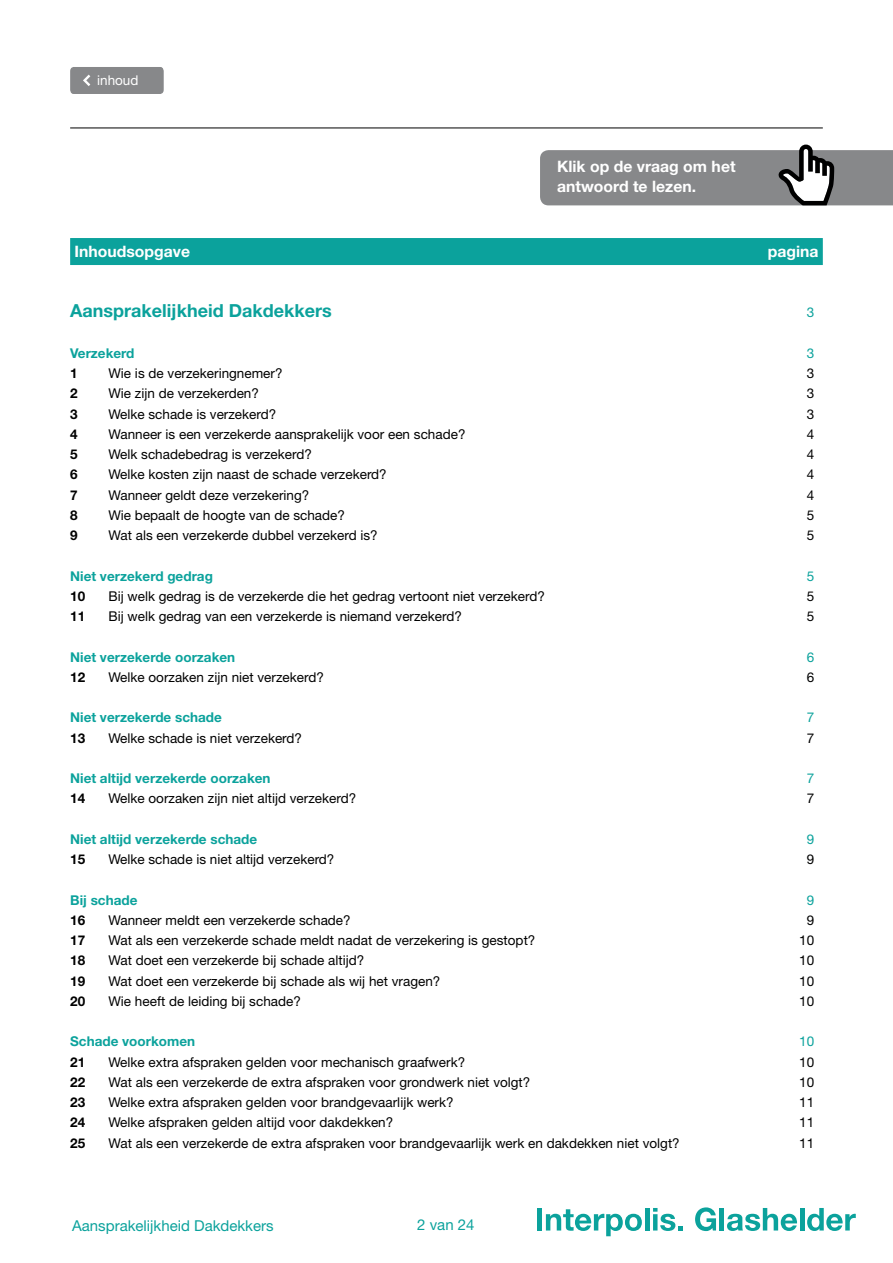
<style>
.page{position:relative;width:893px;height:1263px;background:#fff}
.page>*{position:absolute;margin:0;border:0;box-sizing:border-box;transform-origin:0 0}
.t1{font:700 18px "Helvetica Neue LT Std";color:#0ba29c}
.t2{font:700 15.75px/20.2px "Helvetica Neue LT Std";color:#fff}
.t3{font:15px "Helvetica Neue LT Std";color:#0ba29c}
.t4{font:13.5px "Helvetica Neue LT Std";color:#000}
.t5{font:700 13.5px "Helvetica Neue LT Std";color:#0ba29c}
.t6{font:700 13.5px "Helvetica Neue LT Std";color:#000}
.t7{font:13.5px "Helvetica Neue LT Std";color:#0ba29c}
.t8{font:13.5px "Helvetica Neue LT Std";color:#fff}
</style>
<div class="page">
<hr style="left:70px;top:128px;width:753px;height:1px;background:#000">
<div style="left:537px;top:1208px;width:5px;height:22px;background:#0ba29c"></div>
<svg style="left:546px;top:1209px;width:96px;height:27px"></svg>
<hr style="left:645px;top:1208px;width:4px;height:22px;background:#0ba29c">
<svg style="left:653px;top:1208px;width:30px;height:23px"></svg>
<svg style="left:695px;top:1207px;width:21px;height:24px"></svg>
<hr style="left:720px;top:1208px;width:4px;height:22px;background:#0ba29c">
<svg style="left:727px;top:1208px;width:70px;height:23px"></svg>
<hr style="left:800px;top:1208px;width:4px;height:22px;background:#0ba29c">
<svg style="left:807px;top:1208px;width:49px;height:23px"></svg>
<div style="left:70px;top:67px;width:94px;height:27px;background:#87888a"></div>
<svg style="left:540px;top:145px;width:353px;height:60px;background:#909193"></svg>
<div style="left:70px;top:238px;width:753px;height:27px;background:#0ba29c"></div>
<p class="t8" style="left:97px;top:72px;width:43px">inhoud</p>
<p class="t2" style="left:557px;top:156px;width:180px">Klik op de vraag om het antwoord te lezen.</p>
<p class="t2" style="left:74px;top:240px;width:117px">Inhoudsopgave</p>
<p class="t2" style="left:768px;top:240px;width:52px">pagina</p>
<h1 class="t1" style="left:70px;top:300px;width:263px">Aansprakelijkheid Dakdekkers</h1>
<p class="t7" style="left:807px;top:304px;width:9px">3</p>
<p class="t5" style="left:70px;top:345px;width:66px">Verzekerd</p>
<p class="t7" style="left:807px;top:345px;width:9px">3</p>
<p class="t6" style="left:70px;top:365px;width:9px">1</p>
<p class="t4" style="left:108px;top:365px;width:176px">Wie is de verzekeringnemer?</p>
<p class="t4" style="left:807px;top:365px;width:9px">3</p>
<p class="t6" style="left:70px;top:385px;width:9px">2</p>
<p class="t4" style="left:108px;top:385px;width:152px">Wie zijn de verzekerden?</p>
<p class="t4" style="left:807px;top:385px;width:9px">3</p>
<p class="t6" style="left:70px;top:405px;width:9px">3</p>
<p class="t4" style="left:108px;top:406px;width:169px">Welke schade is verzekerd?</p>
<p class="t4" style="left:807px;top:406px;width:9px">3</p>
<p class="t6" style="left:70px;top:426px;width:9px">4</p>
<p class="t4" style="left:108px;top:426px;width:359px">Wanneer is een verzekerde aansprakelijk voor een schade?</p>
<p class="t4" style="left:807px;top:426px;width:9px">4</p>
<p class="t6" style="left:70px;top:446px;width:9px">5</p>
<p class="t4" style="left:108px;top:446px;width:205px">Welk schadebedrag is verzekerd?</p>
<p class="t4" style="left:807px;top:446px;width:9px">4</p>
<p class="t6" style="left:70px;top:466px;width:9px">6</p>
<p class="t4" style="left:108px;top:466px;width:280px">Welke kosten zijn naast de schade verzekerd?</p>
<p class="t4" style="left:807px;top:466px;width:9px">4</p>
<p class="t6" style="left:70px;top:486px;width:9px">7</p>
<p class="t4" style="left:108px;top:487px;width:202px">Wanneer geldt deze verzekering?</p>
<p class="t4" style="left:807px;top:487px;width:9px">4</p>
<p class="t6" style="left:70px;top:507px;width:9px">8</p>
<p class="t4" style="left:108px;top:507px;width:238px">Wie bepaalt de hoogte van de schade?</p>
<p class="t4" style="left:807px;top:507px;width:9px">5</p>
<p class="t6" style="left:70px;top:527px;width:9px">9</p>
<p class="t4" style="left:108px;top:527px;width:271px">Wat als een verzekerde dubbel verzekerd is?</p>
<p class="t4" style="left:807px;top:527px;width:9px">5</p>
<p class="t5" style="left:70px;top:567px;width:144px">Niet verzekerd gedrag</p>
<p class="t7" style="left:807px;top:568px;width:9px">5</p>
<p class="t6" style="left:70px;top:588px;width:17px">10</p>
<p class="t4" style="left:108px;top:588px;width:438px">Bij welk gedrag is de verzekerde die het gedrag vertoont niet verzekerd?</p>
<p class="t4" style="left:807px;top:588px;width:9px">5</p>
<p class="t6" style="left:70px;top:608px;width:17px">11</p>
<p class="t4" style="left:108px;top:608px;width:355px">Bij welk gedrag van een verzekerde is niemand verzekerd?</p>
<p class="t4" style="left:807px;top:608px;width:9px">5</p>
<p class="t5" style="left:70px;top:648px;width:167px">Niet verzekerde oorzaken</p>
<p class="t7" style="left:807px;top:649px;width:9px">6</p>
<p class="t6" style="left:70px;top:669px;width:17px">12</p>
<p class="t4" style="left:108px;top:669px;width:217px">Welke oorzaken zijn niet verzekerd?</p>
<p class="t4" style="left:807px;top:669px;width:9px">6</p>
<p class="t5" style="left:70px;top:709px;width:153px">Niet verzekerde schade</p>
<p class="t7" style="left:807px;top:709px;width:9px">7</p>
<p class="t6" style="left:70px;top:729px;width:17px">13</p>
<p class="t4" style="left:108px;top:730px;width:195px">Welke schade is niet verzekerd?</p>
<p class="t4" style="left:807px;top:730px;width:9px">7</p>
<p class="t5" style="left:70px;top:770px;width:202px">Niet altijd verzekerde oorzaken</p>
<p class="t7" style="left:807px;top:770px;width:9px">7</p>
<p class="t6" style="left:70px;top:790px;width:17px">14</p>
<p class="t4" style="left:108px;top:790px;width:249px">Welke oorzaken zijn niet altijd verzekerd?</p>
<p class="t4" style="left:807px;top:790px;width:9px">7</p>
<p class="t5" style="left:70px;top:831px;width:189px">Niet altijd verzekerde schade</p>
<p class="t7" style="left:807px;top:831px;width:9px">9</p>
<p class="t6" style="left:70px;top:851px;width:17px">15</p>
<p class="t4" style="left:108px;top:851px;width:228px">Welke schade is niet altijd verzekerd?</p>
<p class="t4" style="left:807px;top:851px;width:9px">9</p>
<p class="t5" style="left:70px;top:891px;width:69px">Bij schade</p>
<p class="t7" style="left:807px;top:892px;width:9px">9</p>
<p class="t6" style="left:70px;top:912px;width:17px">16</p>
<p class="t4" style="left:108px;top:912px;width:244px">Wanneer meldt een verzekerde schade?</p>
<p class="t4" style="left:807px;top:912px;width:9px">9</p>
<p class="t6" style="left:70px;top:932px;width:17px">17</p>
<p class="t4" style="left:108px;top:932px;width:428px">Wat als een verzekerde schade meldt nadat de verzekering is gestopt?</p>
<p class="t4" style="left:799px;top:932px;width:17px">10</p>
<p class="t6" style="left:70px;top:952px;width:17px">18</p>
<p class="t4" style="left:108px;top:952px;width:257px">Wat doet een verzekerde bij schade altijd?</p>
<p class="t4" style="left:799px;top:952px;width:17px">10</p>
<p class="t6" style="left:70px;top:972px;width:17px">19</p>
<p class="t4" style="left:108px;top:973px;width:333px">Wat doet een verzekerde bij schade als wij het vragen?</p>
<p class="t4" style="left:799px;top:973px;width:17px">10</p>
<p class="t6" style="left:70px;top:993px;width:17px">20</p>
<p class="t4" style="left:108px;top:993px;width:194px">Wie heeft de leiding bij schade?</p>
<p class="t4" style="left:799px;top:993px;width:17px">10</p>
<p class="t5" style="left:70px;top:1033px;width:126px">Schade voorkomen</p>
<p class="t7" style="left:799px;top:1033px;width:17px">10</p>
<p class="t6" style="left:70px;top:1053px;width:17px">21</p>
<p class="t4" style="left:108px;top:1054px;width:358px">Welke extra afspraken gelden voor mechanisch graafwerk?</p>
<p class="t4" style="left:799px;top:1054px;width:17px">10</p>
<p class="t6" style="left:70px;top:1074px;width:17px">22</p>
<p class="t4" style="left:108px;top:1074px;width:423px">Wat als een verzekerde de extra afspraken voor grondwerk niet volgt?</p>
<p class="t4" style="left:799px;top:1074px;width:17px">10</p>
<p class="t6" style="left:70px;top:1094px;width:17px">23</p>
<p class="t4" style="left:108px;top:1094px;width:347px">Welke extra afspraken gelden voor brandgevaarlijk werk?</p>
<p class="t4" style="left:799px;top:1094px;width:17px">11</p>
<p class="t6" style="left:70px;top:1114px;width:17px">24</p>
<p class="t4" style="left:108px;top:1114px;width:286px">Welke afspraken gelden altijd voor dakdekken?</p>
<p class="t4" style="left:799px;top:1114px;width:17px">11</p>
<p class="t6" style="left:70px;top:1134px;width:17px">25</p>
<p class="t4" style="left:108px;top:1135px;width:573px">Wat als een verzekerde de extra afspraken voor brandgevaarlijk werk en dakdekken niet volgt?</p>
<p class="t4" style="left:799px;top:1135px;width:17px">11</p>
<p class="t3" style="left:72px;top:1216px;width:203px">Aansprakelijkheid Dakdekkers</p>
<p class="t3" style="left:417px;top:1216px;width:59px">2 van 24</p>
</div>
